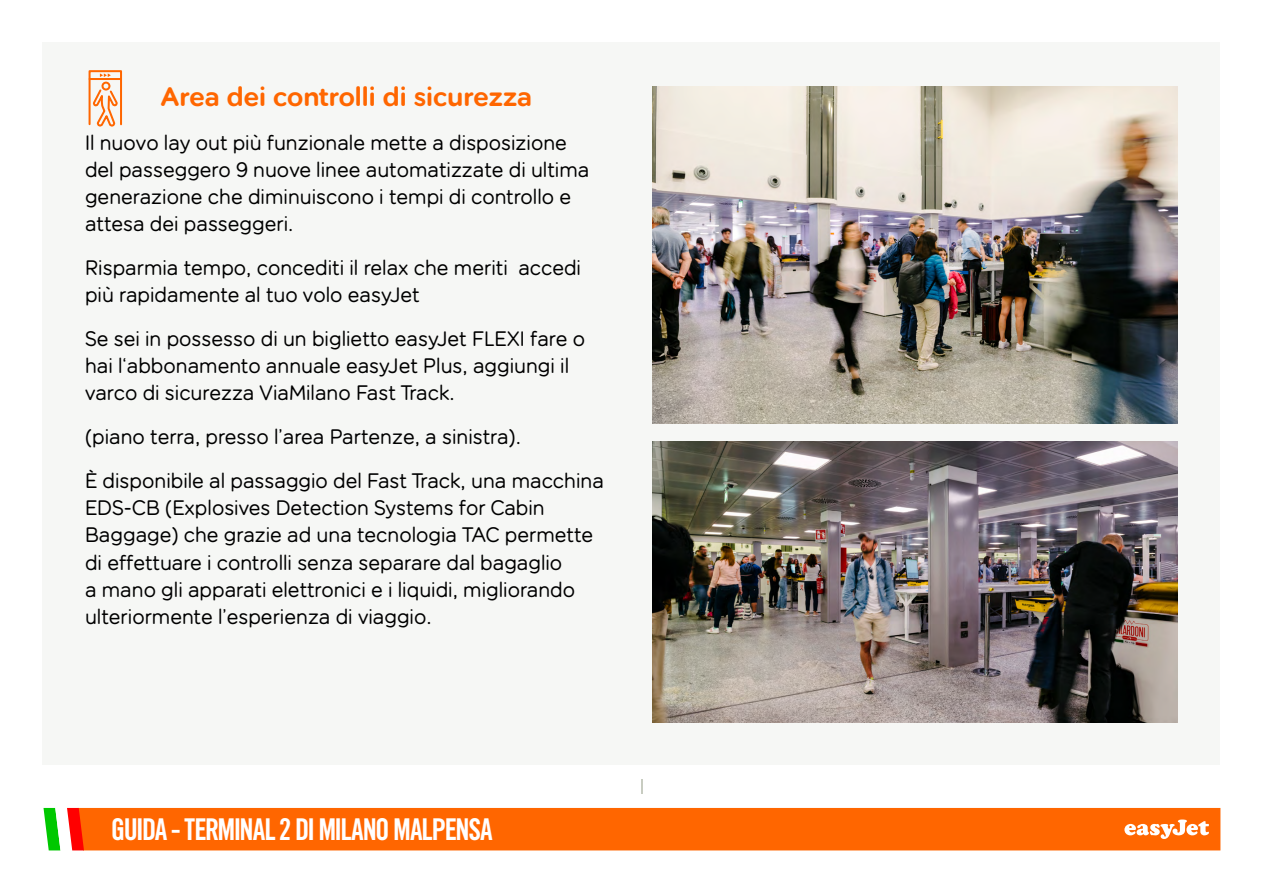
<style>
.page{position:relative;width:1263px;height:893px;background:#fff}
.page>*{position:absolute;margin:0;border:0;box-sizing:border-box;transform-origin:0 0}
.t1{font:33px "easy Jet Headline";color:#fff}
.t2{font:27px "easy Jet Rounded Demi";color:#f60}
.t3{font:21px/27px "easy Jet Rounded";color:#000}
</style>
<div class="page">
<div style="left:84px;top:808px;width:1136px;height:42px;background:#f60"></div>
<svg style="left:1124px;top:819px;width:85px;height:20px"></svg>
<div style="left:43px;top:43px;width:1177px;height:722px;background:#f6f7f5"></div>
<svg style="left:44px;top:808px;width:40px;height:42px"></svg>
<img style="left:653px;top:86px;width:525px;height:338px">
<img style="left:653px;top:441px;width:525px;height:282px">
<svg style="left:88px;top:70px;width:35px;height:57px"></svg>
<hr style="left:90px;top:78px;width:31px;height:2px;background:#f60">
<svg style="left:641px;top:779px;width:1px;height:15px"></svg>
<p class="t2" style="left:160px;top:80px;width:373px">Area dei controlli di sicurezza</p>
<p class="t3" style="left:85px;top:130px;width:506px">Il nuovo lay out più funzionale mette a disposizione del passeggero 9 nuove linee automatizzate di ultima generazione che diminuiscono i tempi di controllo e attesa dei passeggeri.</p>
<p class="t3" style="left:85px;top:255px;width:497px">Risparmia tempo, concediti il relax che meriti accedi più rapidamente al tuo volo easyJet</p>
<p class="t3" style="left:85px;top:326px;width:501px">Se sei in possesso di un biglietto easyJet FLEXI fare o hai l‘abbonamento annuale easyJet Plus, aggiungi il varco di sicurezza ViaMilano Fast Track.</p>
<p class="t3" style="left:85px;top:415px;width:520px;line-height:44px">(piano terra, presso l’area Partenze, a sinistra).<br>È disponibile al passaggio del Fast Track, una macchina</p>
<p class="t3" style="left:85px;top:495px;width:510px">EDS-CB (Explosives Detection Systems for Cabin Baggage) che grazie ad una tecnologia TAC permette di effettuare i controlli senza separare dal bagaglio<br>a mano gli apparati elettronici e i liquidi, migliorando ulteriormente l’esperienza di viaggio.</p>
<h1 class="t1" style="left:112px;top:814px;width:382px">GUIDA - TERMINAL 2 DI MILANO MALPENSA</h1>
</div>
